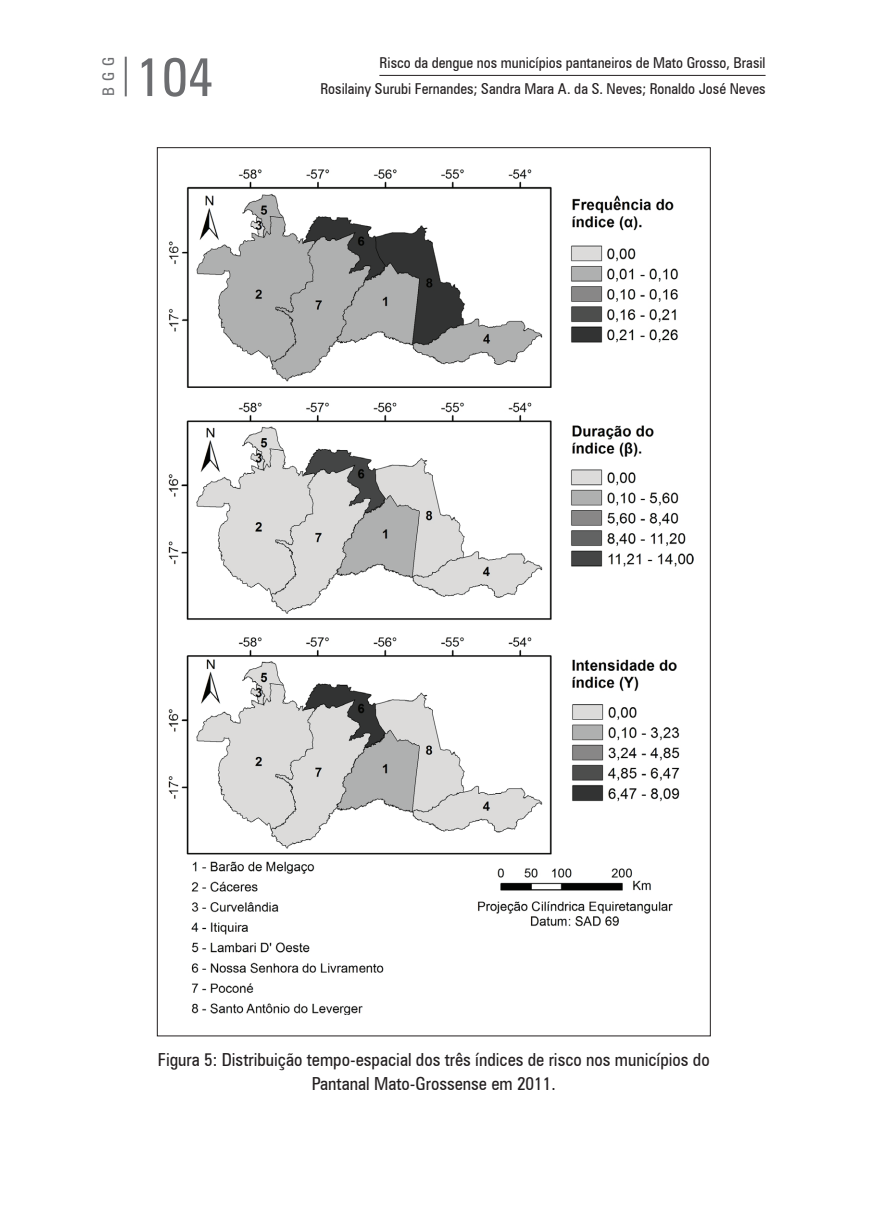
<style>
.page{position:relative;width:879px;height:1219px;background:#fff}
.page>*{position:absolute;margin:0;border:0;box-sizing:border-box;transform-origin:0 0}
.t1{font:condensed 54px "Zurich BT";color:#6c6d70}
.t2{font:condensed 18px/24px "Zurich BT";color:#231f20;text-align:center}
.t3{font:condensed 16px "Zurich BT";color:#6c6d70}
.t4{font:condensed 15px/26px "Zurich BT";color:#231f20;text-align:right}
</style>
<div class="page">
<hr style="left:125px;top:57px;width:2px;height:39px;background:#6c6d70">
<hr style="left:379px;top:75px;width:386px;height:1px;background:#231f20">
<img style="left:168px;top:169px;width:525px;height:845px">
<p class="t3" style="left:99px;top:96px;width:41px;rotate:-90deg">BGG</p>
<h1 class="t1" style="left:136px;top:44px;width:79px">104</h1>
<p class="t4" style="left:320px;top:50px;width:446px">Risco da dengue nos municípios pantaneiros de Mato Grosso, Brasil<br>Rosilainy Surubi Fernandes; Sandra Mara A. da S. Neves; Ronaldo José Neves</p>
<p class="t2" style="left:158px;top:1047px;width:553px">Figura 5: Distribuição tempo-espacial dos três índices de risco nos municípios do<br>Pantanal Mato-Grossense em 2011.</p>
</div>
